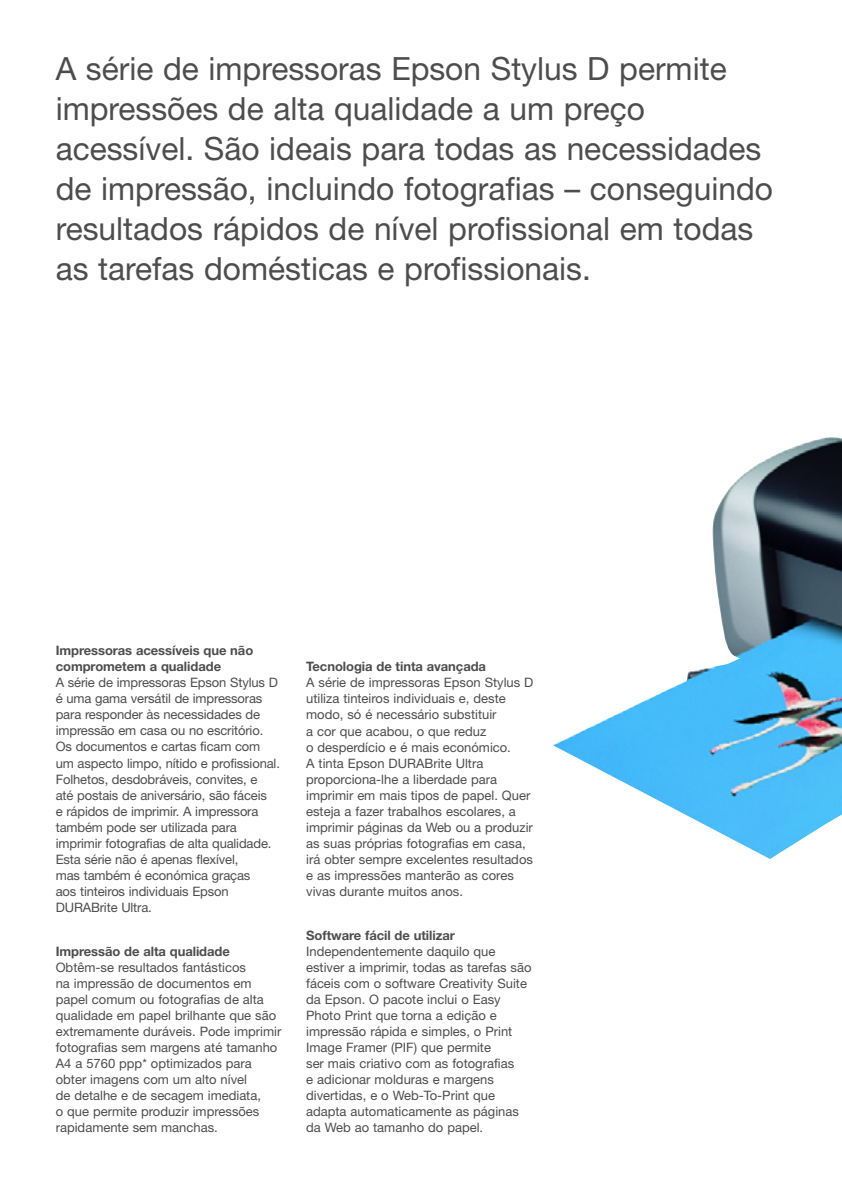
<style>
.page{position:relative;width:842px;height:1191px;background:#fff}
.page>*{position:absolute;margin:0;border:0;box-sizing:border-box;transform-origin:0 0}
.t1{font:32px/40px "Helvetica Neue";color:#4d4d4d}
.t2{font:13px/16px "Helvetica Neue";color:#4d4d4d}
.t3{font:700 13px/16px "Helvetica Neue";letter-spacing:-.005em;color:#4d4d4d}
</style>
<div class="page">
<img style="left:553px;top:437px;width:288px;height:422px">
<p class="t1" style="left:56px;top:52px;width:719px">A série de impressoras Epson Stylus D permite impressões de alta qualidade a um preço acessível. São ideais para todas as necessidades de impressão, incluindo fotografias – conseguindo resultados rápidos de nível profissional em todas as tarefas domésticas e profissionais.</p>
<p class="t3" style="left:56px;top:644px;width:199px">Impressoras acessíveis que não comprometem a qualidade</p>
<p class="t2" style="left:56px;top:676px;width:226px">A série de impressoras Epson Stylus D é uma gama versátil de impressoras para responder às necessidades de impressão em casa ou no escritório.<br>Os documentos e cartas ficam com um aspecto limpo, nítido e profissional.<br>Folhetos, desdobráveis, convites, e<br>até postais de aniversário, são fáceis<br>e rápidos de imprimir. A impressora também pode ser utilizada para imprimir fotografias de alta qualidade.<br>Esta série não é apenas flexível,<br>mas também é económica graças<br>aos tinteiros individuais Epson DURABrite Ultra.</p>
<p class="t3" style="left:56px;top:944px;width:176px">Impressão de alta qualidade</p>
<p class="t2" style="left:56px;top:960px;width:227px">Obtêm-se resultados fantásticos<br>na impressão de documentos em papel comum ou fotografias de alta qualidade em papel brilhante que são extremamente duráveis. Pode imprimir fotografias sem margens até tamanho A4 a 5760 ppp* optimizados para obter imagens com um alto nível<br>de detalhe e de secagem imediata,<br>o que permite produzir impressões rapidamente sem manchas.</p>
<p class="t3" style="left:306px;top:660px;width:181px">Tecnologia de tinta avançada</p>
<p class="t2" style="left:306px;top:676px;width:229px">A série de impressoras Epson Stylus D utiliza tinteiros individuais e, deste modo, só é necessário substituir<br>a cor que acabou, o que reduz<br>o desperdício e é mais económico.<br>A tinta Epson DURABrite Ultra proporciona-lhe a liberdade para imprimir em mais tipos de papel. Quer esteja a fazer trabalhos escolares, a imprimir páginas da Web ou a produzir as suas próprias fotografias em casa, irá obter sempre excelentes resultados e as impressões manterão as cores vivas durante muitos anos.</p>
<p class="t3" style="left:306px;top:928px;width:150px">Software fácil de utilizar</p>
<p class="t2" style="left:306px;top:944px;width:227px">Independentemente daquilo que estiver a imprimir, todas as tarefas são fáceis com o software Creativity Suite da Epson. O pacote inclui o Easy Photo Print que torna a edição e impressão rápida e simples, o Print Image Framer (PIF) que permite<br>ser mais criativo com as fotografias<br>e adicionar molduras e margens divertidas, e o Web-To-Print que adapta automaticamente as páginas da Web ao tamanho do papel.</p>
</div>
